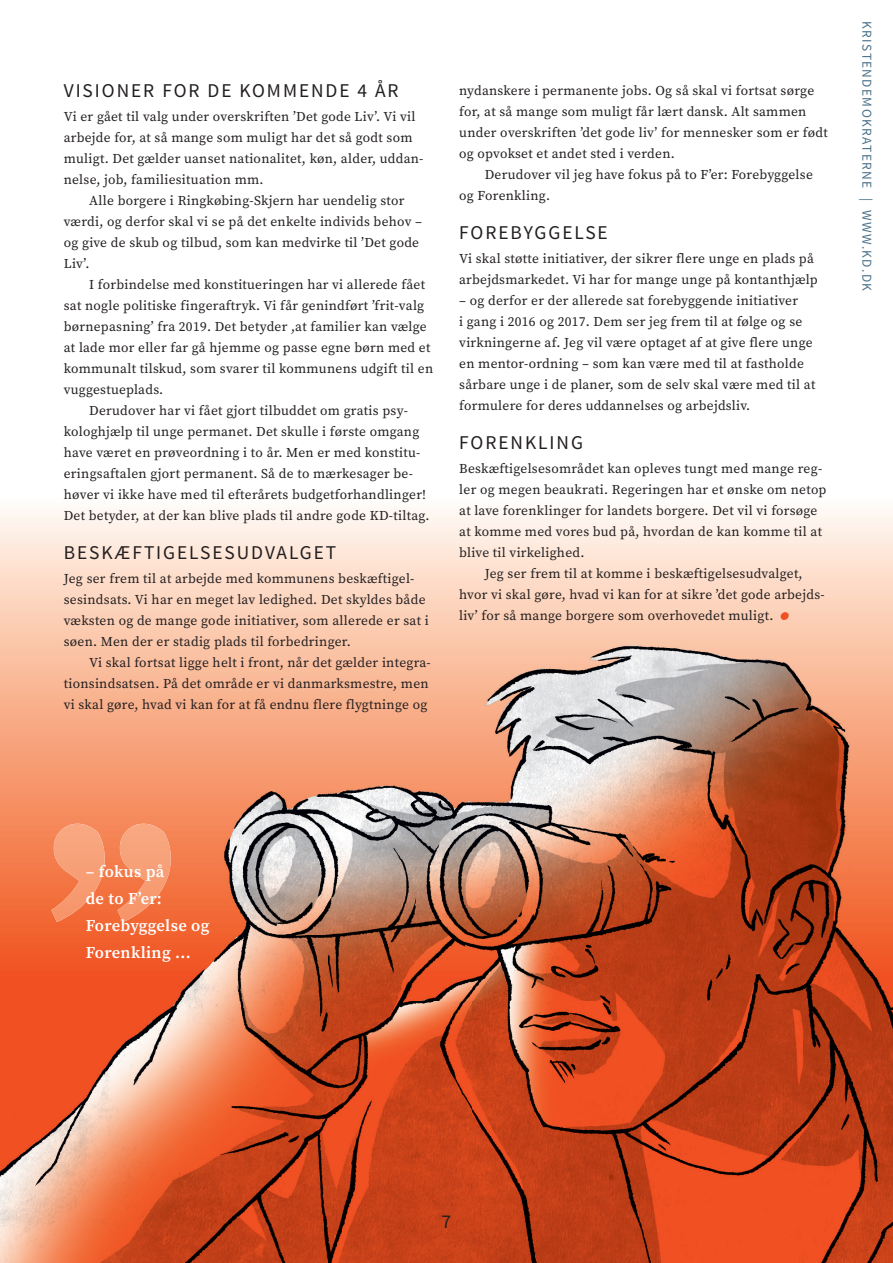
<style>
.page{position:relative;width:893px;height:1263px;background:#fff}
.page>*{position:absolute;margin:0;border:0;box-sizing:border-box;transform-origin:0 0}
.t1{font:19.5px "Source Sans Pro";letter-spacing:.1em;color:#231f20}
.t2{font:600 16.5px/27px "Source Serif Pro";letter-spacing:.02em;color:#fff}
.t3{font:13.5px/21px "Source Serif Pro";letter-spacing:.02em;color:#231f20}
.t4{font:13.5px "Source Sans Pro";letter-spacing:.1em;color:#4b7189}
</style>
<div class="page">
<div style="left:0;top:497px;width:893px;height:139px;background:linear-gradient(to bottom,#fefdfb,#fcc8ab)"></div>
<img style="left:0;top:636px;width:893px;height:627px">
<div style="left:780px;top:612px;width:9px;height:8px;background:#f05022;border-radius:4px"></div>
<img style="left:51px;top:824px;width:120px;height:98px">
<h1 class="t1" style="left:64px;top:78px;width:336px">VISIONER FOR DE KOMMENDE 4 ÅR</h1>
<p class="t3" style="left:64px;top:106px;width:361px">Vi er gået til valg under overskriften ’Det gode Liv’. Vi vil arbejde for, at så mange som muligt har det så godt som muligt. Det gælder uanset nationalitet, køn, alder, uddan&shy;nelse, job, familiesituation mm.</p>
<p class="t3" style="left:64px;top:190px;width:360px;text-indent:26px">Alle borgere i Ringkøbing-Skjern har uendelig stor værdi, og derfor skal vi se på det enkelte individs behov – og give de skub og tilbud, som kan medvirke til ’Det gode Liv’.</p>
<p class="t3" style="left:89px;top:274px;width:337px">I forbindelse med konstitueringen har vi allerede fået</p>
<p class="t3" style="left:64px;top:295px;width:362px">sat nogle politiske fingeraftryk. Vi får genindført ’frit-valg</p>
<p class="t3" style="left:64px;top:316px;width:364px">børnepasning’ fra 2019. Det betyder ,at familier kan vælge</p>
<p class="t3" style="left:64px;top:337px;width:368px">at lade mor eller far gå hjemme og passe egne børn med et</p>
<p class="t3" style="left:64px;top:358px;width:371px">kommunalt tilskud, som svarer til kommunens udgift til en</p>
<p class="t3" style="left:64px;top:379px;width:101px">vuggestueplads.</p>
<p class="t3" style="left:89px;top:400px;width:320px">Derudover har vi fået gjort tilbuddet om gratis psy-</p>
<p class="t3" style="left:64px;top:421px;width:357px">kologhjælp til unge permanet. Det skulle i første omgang</p>
<p class="t3" style="left:64px;top:442px;width:358px">have været en prøveordning i to år. Men er med konstitu-</p>
<p class="t3" style="left:64px;top:463px;width:351px">eringsaftalen gjort permanent. Så de to mærkesager be-</p>
<p class="t3" style="left:64px;top:484px;width:364px">høver vi ikke have med til efterårets budgetforhandlinger!</p>
<p class="t3" style="left:64px;top:505px;width:367px">Det betyder, at der kan blive plads til andre gode KD-tiltag.</p>
<h1 class="t1" style="left:64px;top:540px;width:274px">BESKÆFTIGELSESUDVALGET</h1>
<p class="t3" style="left:64px;top:568px;width:366px">Jeg ser frem til at arbejde med kommunens beskæftigel&shy;sesindsats. Vi har en meget lav ledighed. Det skyldes både væksten og de mange gode initiativer, som allerede er sat i søen. Men der er stadig plads til forbedringer.</p>
<p class="t3" style="left:64px;top:652px;width:369px;text-indent:26px">Vi skal fortsat ligge helt i front, når det gælder integra&shy;tionsindsatsen. På det område er vi danmarksmestre, men vi skal gøre, hvad vi kan for at få endnu flere flygtninge og</p>
<p class="t3" style="left:459px;top:80px;width:370px">nydanskere i permanente jobs. Og så skal vi fortsat sørge for, at så mange som muligt får lært dansk. Alt sammen under overskriften ’det gode liv’ for mennesker som er født og opvokset et andet sted i verden.</p>
<p class="t3" style="left:459px;top:164px;width:355px;text-indent:26px">Derudover vil jeg have fokus på to F’er: Forebyggelse og Forenkling.</p>
<h1 class="t1" style="left:459px;top:220px;width:150px">FOREBYGGELSE</h1>
<p class="t3" style="left:459px;top:248px;width:360px">Vi skal støtte initiativer, der sikrer flere unge en plads på arbejdsmarkedet. Vi har for mange unge på kontanthjælp</p>
<p class="t3" style="left:459px;top:290px;width:358px">– og derfor er der allerede sat forebyggende initiativer<br>i gang i 2016 og 2017. Dem ser jeg frem til at følge og se virkningerne af. Jeg vil være optaget af at give flere unge en mentor-ordning – som kan være med til at fastholde sårbare unge i de planer, som de selv skal være med til at formulere for deres uddannelses og arbejdsliv.</p>
<h1 class="t1" style="left:459px;top:430px;width:125px">FORENKLING</h1>
<p class="t3" style="left:459px;top:458px;width:364px">Beskæftigelsesområdet kan opleves tungt med mange reg-</p>
<p class="t3" style="left:459px;top:479px;width:369px">ler og megen beaukrati. Regeringen har et ønske om netop</p>
<p class="t3" style="left:459px;top:500px;width:360px">at lave forenklinger for landets borgere. Det vil vi forsøge</p>
<p class="t3" style="left:459px;top:521px;width:364px">at komme med vores bud på, hvordan de kan komme til at</p>
<p class="t3" style="left:459px;top:542px;width:127px">blive til virkelighed.</p>
<p class="t3" style="left:485px;top:563px;width:319px">Jeg ser frem til at komme i beskæftigelsesudvalget,</p>
<p class="t3" style="left:459px;top:584px;width:367px">hvor vi skal gøre, hvad vi kan for at sikre ’det gode arbejds-</p>
<p class="t3" style="left:459px;top:605px;width:316px">liv’ for så mange borgere som overhovedet muligt.</p>
<p class="t4" style="left:875px;top:21px;width:271px;rotate:90deg">KRISTENDEMOKRATERNE | WWW.KD.DK</p>
<p class="t2" style="left:86px;top:858px;width:125px">– fokus på<br>de to F’er:<br>Forebyggelse og<br>Forenkling ...</p>
<h1 class="t1" style="left:442px;top:1209px;width:11px">7</h1>
</div>
